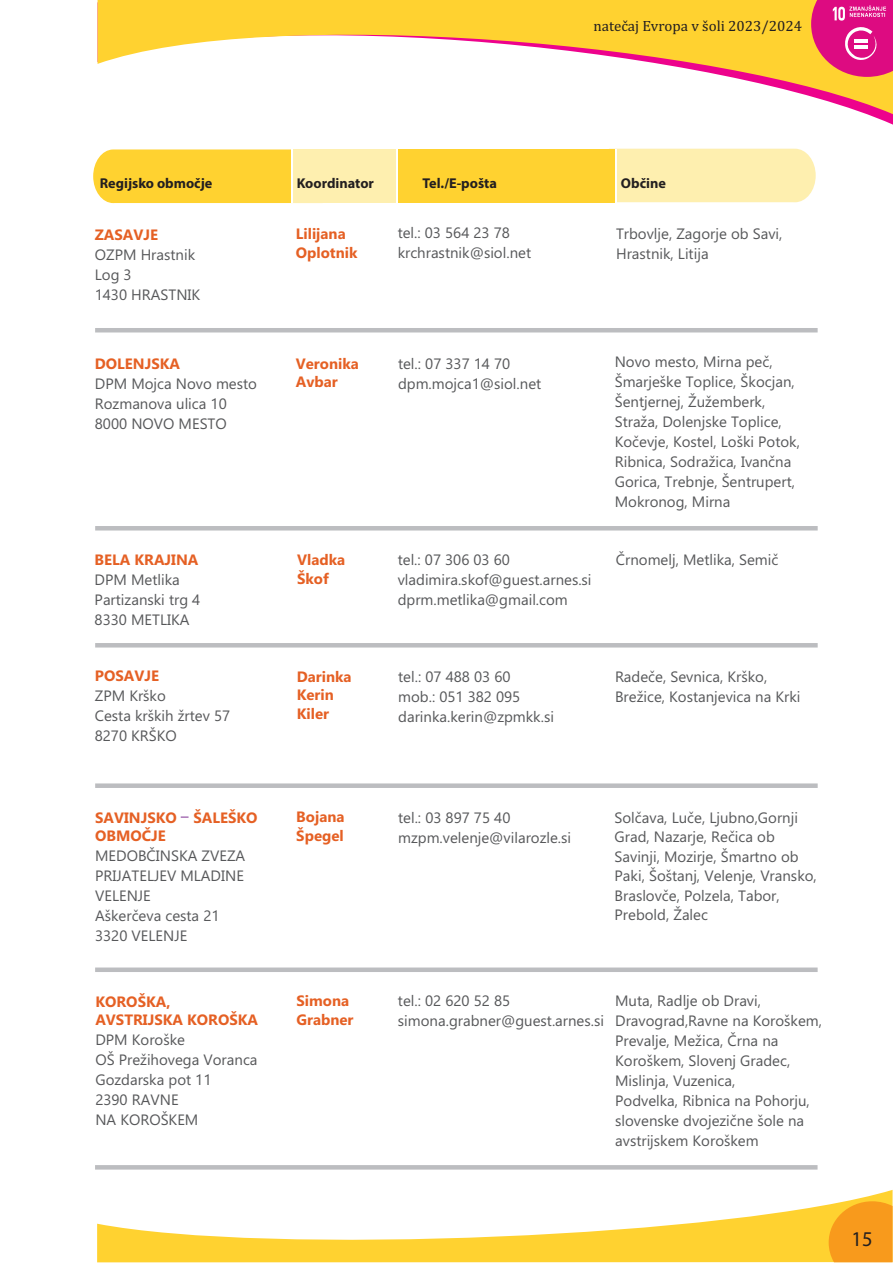
<style>
.page{position:relative;width:893px;height:1263px;background:#fff}
.page>*{position:absolute;margin:0;border:0;box-sizing:border-box;transform-origin:0 0}
.t1{font:21px "Myriad Pro";color:#231f20}
.t2{font:15px/20px "Ebrima";color:#57585a}
.t3{font:700 15px/18.8px "Ebrima";color:#e56024}
.t4{font:15px "Cambria";color:#231f20}
.t5{font:700 14.25px "Myriad Pro";color:#231f20}
</style>
<div class="page">
<div style="left:617px;top:149px;width:199px;height:53px;background:#feefaf"></div>
<div style="left:93px;top:149px;width:198px;height:54px;background:#ffd230"></div>
<div style="left:291px;top:149px;width:128px;height:54px;background:#feefaf"></div>
<div style="left:396px;top:149px;width:220px;height:54px;background:#ffd230"></div>
<hr style="left:291px;top:149px;width:2px;height:54px;background:#fff">
<hr style="left:396px;top:149px;width:2px;height:54px;background:#fff">
<hr style="left:615px;top:149px;width:2px;height:54px;background:#fff">
<hr style="left:95px;top:526px;width:723px;height:4px;background:#bcbdc0">
<hr style="left:95px;top:328px;width:723px;height:4px;background:#bcbdc0">
<hr style="left:95px;top:643px;width:723px;height:4px;background:#bcbdc0">
<svg style="left:95px;top:783px;width:723px;height:5px;background:#c2c3c6"></svg>
<svg style="left:95px;top:967px;width:723px;height:5px;background:#c3c3c6"></svg>
<hr style="left:95px;top:1165px;width:722px;height:4px;background:#bcbdc0">
<svg style="left:97px;top:1190px;width:796px;height:72px"></svg>
<svg style="left:98px;top:0;width:795px;height:114px"></svg>
<svg style="left:829px;top:1201px;width:64px;height:61px;background:#f8a120"></svg>
<svg style="left:811px;top:0;width:82px;height:77px;background:#e33480"></svg>
<hr style="left:854px;top:39px;width:14px;height:4px;background:#fff">
<hr style="left:854px;top:45px;width:14px;height:4px;background:#fff">
<p class="t4" style="left:593px;top:20px;width:210px">natečaj Evropa v šoli 2023/2024</p>
<p class="t5" style="left:100px;top:177px;width:114px">Regijsko območje</p>
<p class="t5" style="left:297px;top:177px;width:79px">Koordinator</p>
<p class="t5" style="left:423px;top:177px;width:76px">Tel./E-pošta</p>
<p class="t5" style="left:621px;top:177px;width:46px">Občine</p>
<p class="t3" style="left:95px;top:227px;width:65px">ZASAVJE</p>
<p class="t2" style="left:95px;top:246px;width:107px">OZPM Hrastnik<br>Log 3<br>1430 HRASTNIK</p>
<p class="t3" style="left:296px;top:226px;width:63px">Lilijana<br>Oplotnik</p>
<p class="t2" style="left:398px;top:224px;width:135px">tel.: 03 564 23 78 krchrastnik@siol.net</p>
<p class="t2" style="left:616px;top:225px;width:168px">Trbovlje, Zagorje ob Savi,<br>Hrastnik, Litija</p>
<p class="t3" style="left:95px;top:356px;width:87px">DOLENJSKA</p>
<p class="t2" style="left:95px;top:375px;width:164px">DPM Mojca Novo mesto<br>Rozmanova ulica 10<br>8000 NOVO MESTO</p>
<p class="t3" style="left:296px;top:355px;width:65px">Veronika<br>Avbar</p>
<p class="t2" style="left:398px;top:355px;width:145px">tel.: 07 337 14 70 dpm.mojca1@siol.net</p>
<p class="t2" style="left:615px;top:353px;width:187px">Novo mesto, Mirna peč,<br>Šmarješke Toplice, Škocjan,<br>Šentjernej, Žužemberk,<br>Straža, Dolenjske Toplice,<br>Kočevje, Kostel, Loški Potok,<br>Ribnica, Sodražica, Ivančna<br>Gorica, Trebnje, Šentrupert,<br>Mokronog, Mirna</p>
<p class="t3" style="left:95px;top:552px;width:105px">BELA KRAJINA</p>
<p class="t2" style="left:616px;top:551px;width:164px">Črnomelj, Metlika, Semič</p>
<p class="t2" style="left:95px;top:571px;width:107px">DPM Metlika<br>Partizanski trg 4<br>8330 METLIKA</p>
<p class="t3" style="left:297px;top:552px;width:50px">Vladka<br>Škof</p>
<p class="t2" style="left:398px;top:551px;width:195px">tel.: 07 306 03 60 vladimira.skof@guest.arnes.si dprm.metlika@gmail.com</p>
<p class="t3" style="left:95px;top:668px;width:66px">POSAVJE</p>
<p class="t2" style="left:95px;top:687px;width:137px">ZPM Krško<br>Cesta krških žrtev 57<br>8270 KRŠKO</p>
<p class="t3" style="left:95px;top:809px;width:164px">SAVINJSKO ŠALEŠKO<br>OBMOČJE</p>
<p class="t2" style="left:95px;top:847px;width:152px">MEDOBČINSKA ZVEZA<br>PRIJATELJEV MLADINE<br>VELENJE<br>Aškerčeva cesta 21<br>3320 VELENJE</p>
<p class="t3" style="left:95px;top:993px;width:164px">KOROŠKA,<br>AVSTRIJSKA KOROŠKA</p>
<p class="t2" style="left:95px;top:1031px;width:164px">DPM Koroške<br>OŠ Prežihovega Voranca<br>Gozdarska pot 11<br>2390 RAVNE<br>NA KOROŠKEM</p>
<p class="t3" style="left:297px;top:668px;width:56px">Darinka<br>Kerin<br>Kiler</p>
<p class="t2" style="left:398px;top:668px;width:157px">tel.: 07 488 03 60<br>mob.: 051 382 095 darinka.kerin@zpmkk.si</p>
<p class="t2" style="left:615px;top:668px;width:187px">Radeče, Sevnica, Krško,<br>Brežice, Kostanjevica na Krki</p>
<p class="t3" style="left:296px;top:809px;width:50px">Bojana<br>Špegel</p>
<p class="t2" style="left:398px;top:809px;width:175px">tel.: 03 897 75 40 mzpm.velenje@vilarozle.si</p>
<p class="t2" style="left:614px;top:809px;width:204px;line-height:19.5px">Solčava, Luče, Ljubno,Gornji<br>Grad, Nazarje, Rečica ob<br>Savinji, Mozirje, Šmartno ob<br>Paki, Šoštanj, Velenje, Vransko,<br>Braslovče, Polzela, Tabor,<br>Prebold, Žalec</p>
<p class="t3" style="left:296px;top:993px;width:59px">Simona<br>Grabner</p>
<p class="t2" style="left:398px;top:992px;width:208px">tel.: 02 620 52 85 simona.grabner@guest.arnes.si</p>
<p class="t2" style="left:615px;top:992px;width:208px">Muta, Radlje ob Dravi,<br>Dravograd,Ravne na Koroškem,<br>Prevalje, Mežica, Črna na<br>Koroškem, Slovenj Gradec,<br>Mislinja, Vuzenica,<br>Podvelka, Ribnica na Pohorju, slovenske dvojezične šole na avstrijskem Koroškem</p>
<h1 class="t1" style="left:852px;top:1230px;width:22px">15</h1>
</div>
